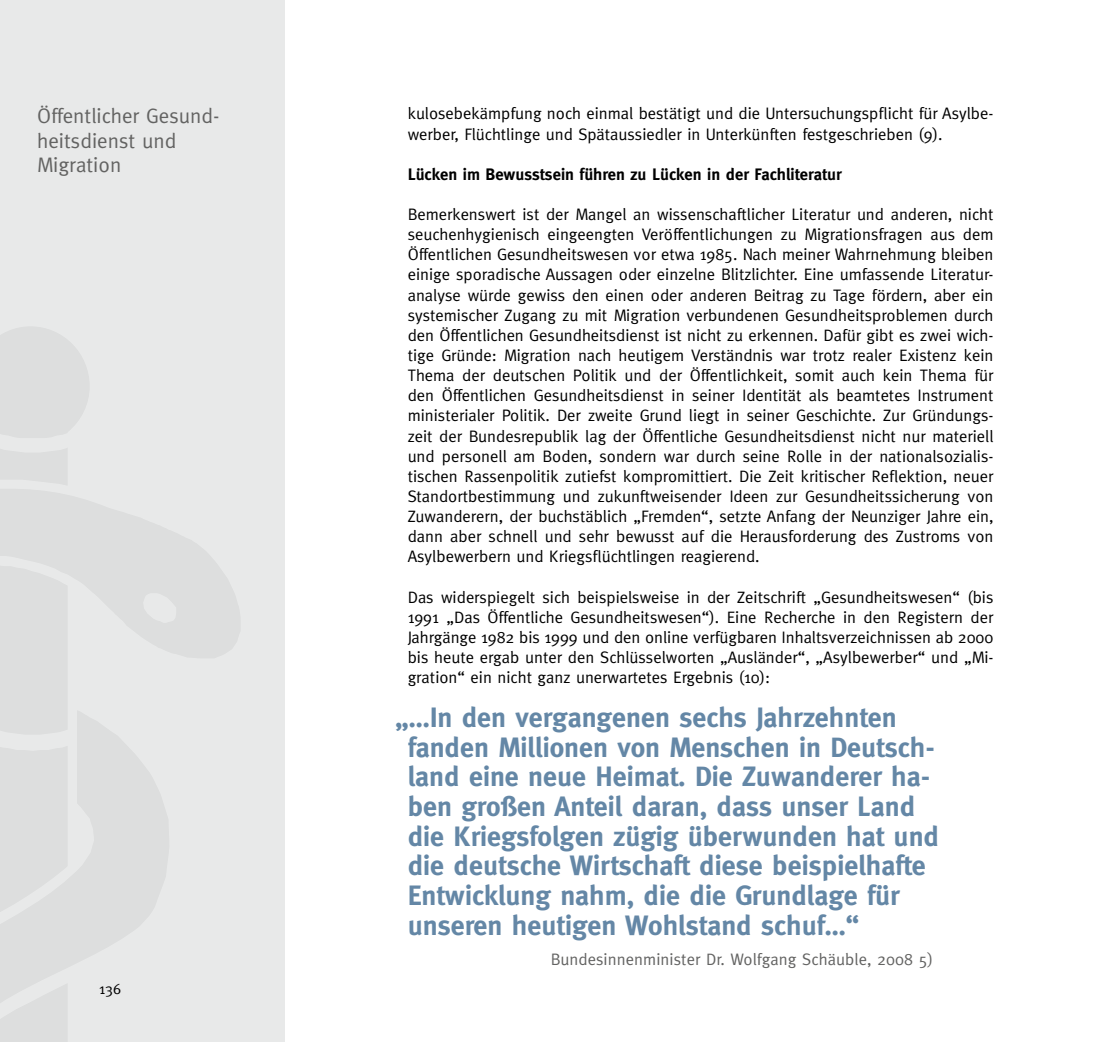
<style>
.page{position:relative;width:1116px;height:1042px;background:#fff}
.page>*{position:absolute;margin:0;border:0;box-sizing:border-box;transform-origin:0 0}
.t1{font:700 28px/29.8px "Meta";color:#6487a6}
.t2{font:21px/24.5px "Meta";color:#636362}
.t3{font:16.62px/20.1px "Meta";color:#000;text-align:justify}
.t4{font:700 16.62px "Meta";color:#000}
.t5{font:16.62px "Meta";letter-spacing:.005em;color:#636362}
.t6{font:14.88px "Meta";color:#000}
</style>
<div class="page">
<div style="left:0;top:0;width:284px;height:1042px;background:#e8e9e9"></div>
<svg style="left:90px;top:502px;width:150px;height:156px;fill:#dddede"></svg>
<svg style="left:68px;top:718px;width:101px;height:249px;fill:#dddede"></svg>
<svg style="left:0;top:747px;width:68px;height:295px"></svg>
<svg style="left:0;top:327px;width:90px;height:408px"></svg>
<p class="t2" style="left:37px;top:104px;width:183px">Öffentlicher Gesund&shy;heitsdienst und<br>Migration</p>
<p class="t3" style="left:407px;top:103px;width:587px">kulosebekämpfung noch einmal bestätigt und die Untersuchungspflicht für Asylbe&shy;werber, Flüchtlinge und Spätaussiedler in Unterkünften festgeschrieben (9).</p>
<p class="t4" style="left:407px;top:164px;width:435px">Lücken im Bewusstsein führen zu Lücken in der Fachliteratur</p>
<p class="t3" style="left:407px;top:204px;width:587px">Bemerkenswert ist der Mangel an wissenschaftlicher Literatur und anderen, nicht seuchenhygienisch eingeengten Veröffentlichungen zu Migrationsfragen aus dem Öffentlichen Gesundheitswesen vor etwa 1985. Nach meiner Wahrnehmung bleiben einige sporadische Aussagen oder einzelne Blitzlichter. Eine umfassende Literatur&shy;analyse würde gewiss den einen oder anderen Beitrag zu Tage fördern, aber ein systemischer Zugang zu mit Migration verbundenen Gesundheitsproblemen durch den Öffentlichen Gesundheitsdienst ist nicht zu erkennen. Dafür gibt es zwei wich&shy;tige Gründe: Migration nach heutigem Verständnis war trotz realer Existenz kein Thema der deutschen Politik und der Öffentlichkeit, somit auch kein Thema für den Öffentlichen Gesundheitsdienst in seiner Identität als beamtetes Instrument ministerialer Politik. Der zweite Grund liegt in seiner Geschichte. Zur Gründungs&shy;zeit der Bundesrepublik lag der Öffentliche Gesundheitsdienst nicht nur materiell und personell am Boden, sondern war durch seine Rolle in der nationalsozialis&shy;tischen Rassenpolitik zutiefst kompromittiert. Die Zeit kritischer Reflektion, neuer Standortbestimmung und zukunftweisender Ideen zur Gesundheitssicherung von Zuwanderern, der buchstäblich „Fremden“, setzte Anfang der Neunziger Jahre ein, dann aber schnell und sehr bewusst auf die Herausforderung des Zustroms von Asylbewerbern und Kriegsflüchtlingen reagierend.</p>
<p class="t3" style="left:407px;top:586px;width:587px">Das widerspiegelt sich beispielsweise in der Zeitschrift „Gesundheitswesen“ (bis 1991 „Das Öffentliche Gesundheitswesen“). Eine Recherche in den Registern der Jahrgänge 1982 bis 1999 und den online verfügbaren Inhaltsverzeichnissen ab 2000 bis heute ergab unter den Schlüsselworten „Ausländer“, „Asylbewerber“ und „Mi&shy;gration“ ein nicht ganz unerwartetes Ergebnis (10):</p>
<p class="t1" style="left:407px;top:702px;width:533px;text-indent:-13px">„…In den vergangenen sechs Jahrzehnten fanden Millionen von Menschen in Deutsch&shy;land eine neue Heimat. Die Zuwanderer ha&shy;ben großen Anteil daran, dass unser Land die Kriegsfolgen zügig überwunden hat und die deutsche Wirtschaft diese beispielhafte Entwicklung nahm, die die Grundlage für unseren heutigen Wohlstand schuf…“</p>
<p class="t5" style="left:550px;top:949px;width:384px">Bundesinnenminister Dr. Wolfgang Schäuble, 2008 5)</p>
<p class="t6" style="left:99px;top:980px;width:23px">136</p>
</div>
